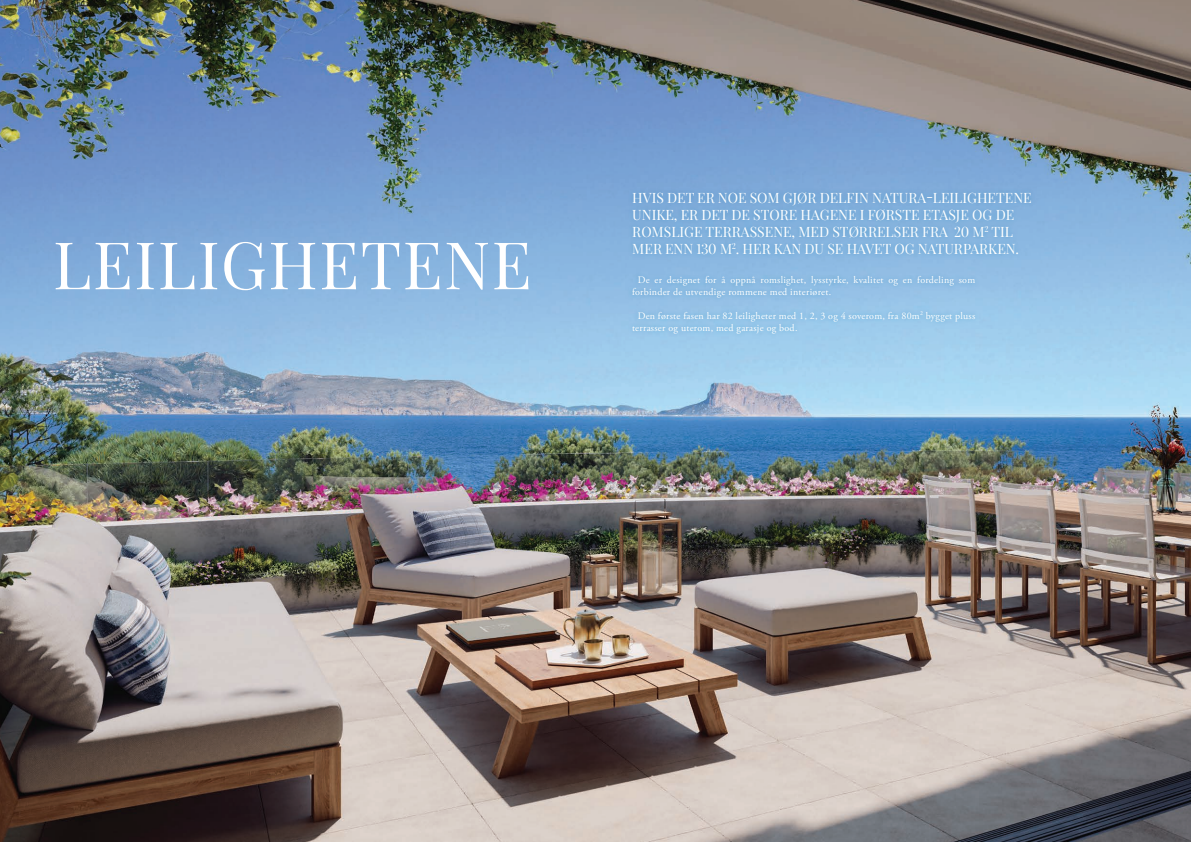
<style>
.page{position:relative;width:1191px;height:842px;background:#fff}
.page>*{position:absolute;margin:0;border:0;box-sizing:border-box;transform-origin:0 0}
.TÍTULOS_CONTENIDO{font:65.6px "Playfair Display SC";letter-spacing:.02em;color:#fff}
.TÍTULOS_CONTENIDO-2{font:14px/16.8px "Playfair Display SC";color:#fff}
.TEXTO_GENERAL{font:10px/12px "Adobe Garamond Pro";letter-spacing:.025em;color:#fff}
</style>
<div class="page">
<img style="left:0;top:0;width:1191px;height:842px">
<div style="left:627px;top:271px;width:353px;height:67px;background:#0081ba;opacity:.45"></div>
<div style="left:628px;top:188px;width:408px;height:71px;background:#7dafdb"></div>
<p class="TÍTULOS_CONTENIDO" style="left:53px;top:213px;width:480px">LEILIGHETENE</p>
<p class="TÍTULOS_CONTENIDO-2" style="left:632px;top:189px;width:401px">HVIS DET ER NOE SOM GJØR DELFIN NATURA-LEILIGHETENE UNIKE, ER DET DE STORE HAGENE I FØRSTE ETASJE OG DE ROMSLIGE TERRASSENE, MED STØRRELSER FRA 20 M<sup>2</sup> TIL MER ENN 130 M<sup>2</sup>. HER KAN DU SE HAVET OG NATURPARKEN.</p>
<p class="TEXTO_GENERAL" style="left:632px;top:275px;width:345px;text-indent:6px">De er designet for å oppnå romslighet, lysstyrke, kvalitet og en fordeling som forbinder de utvendige rommene med interiøret.</p>
<p class="TEXTO_GENERAL" style="left:632px;top:310px;width:345px;text-indent:6px">Den første fasen har 82 leiligheter med 1, 2, 3 og 4 soverom, fra 80m<sup>2</sup> bygget pluss terrasser og uterom, med garasje og bod.</p>
</div>
